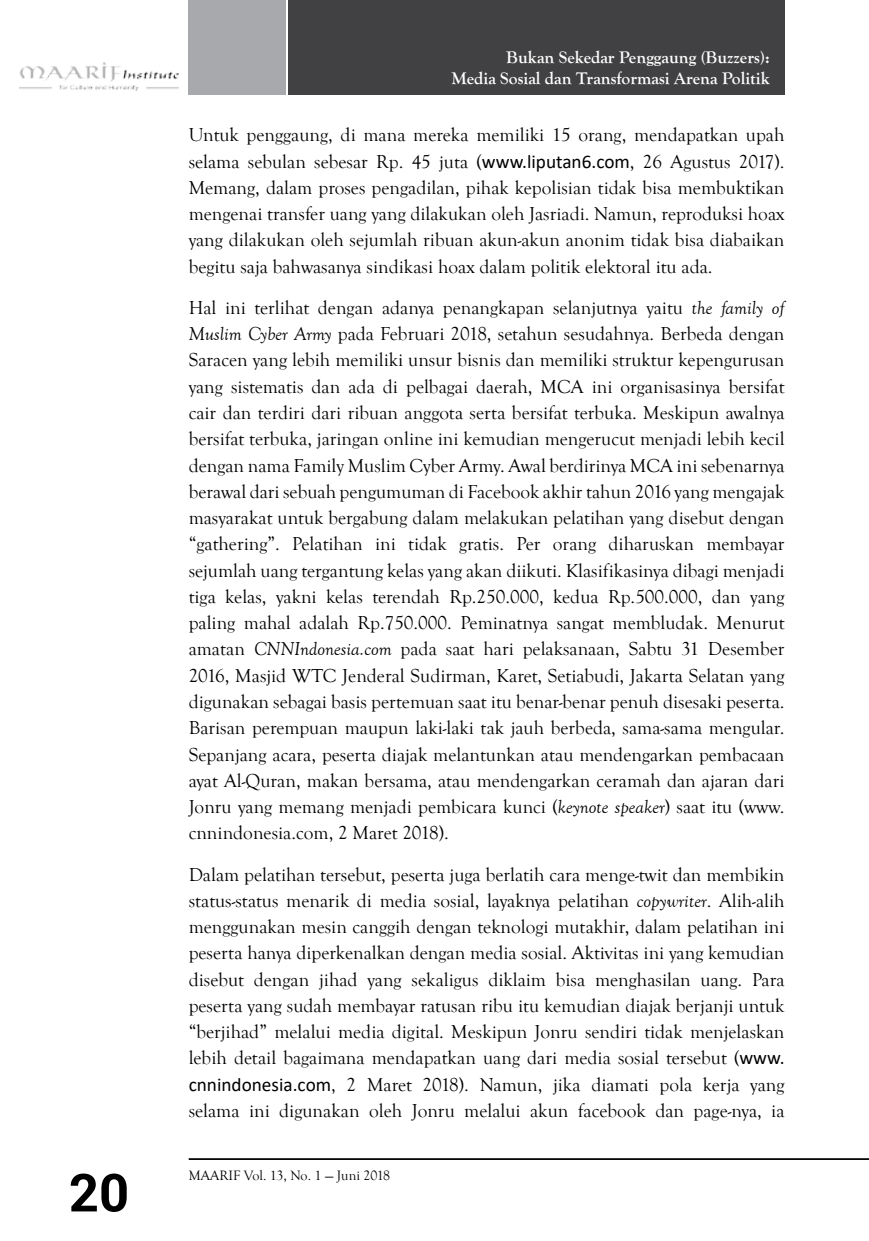
<style>
.page{position:relative;width:869px;height:1241px;background:#fff}
.page>*{position:absolute;margin:0;border:0;box-sizing:border-box;transform-origin:0 0}
.t1{font:700 52.5px "Roboto";color:#000}
.t2{font:19.25px/26.2px "Goudy Old Style T";color:#000;text-align:justify}
.t3{font:700 17.5px/21px "Goudy Old Style T";color:#fff;text-align:right}
.t4{font:14px "Goudy Old Style T";color:#000}
.s1{font-family:"Calibri"}
.s2{font-style:italic}
</style>
<div class="page">
<div style="left:189px;top:0;width:97px;height:94px;background:#a7a9ac"></div>
<hr style="left:189px;top:1157px;width:679px;height:2px;background:#000">
<div style="left:288px;top:0;width:496px;height:94px;background:#414042"></div>
<img style="left:20px;top:63px;width:159px;height:27px">
<p class="t3" style="left:451px;top:47px;width:320px">Bukan Sekedar Penggaung (Buzzers):<br>Media Sosial dan Transformasi Arena Politik</p>
<p class="t2" style="left:189px;top:122px;width:597px">Untuk penggaung, di mana mereka memiliki 15 orang, mendapatkan upah selama sebulan sebesar Rp. 45 juta (<span class="s1">www.liputan6.com</span>, 26 Agustus 2017).<br>Memang, dalam proses pengadilan, pihak kepolisian tidak bisa membuktikan mengenai transfer uang yang dilakukan oleh Jasriadi. Namun, reproduksi hoax yang dilakukan oleh sejumlah ribuan akun-akun anonim tidak bisa diabaikan begitu saja bahwasanya sindikasi hoax dalam politik elektoral itu ada.</p>
<p class="t2" style="left:189px;top:295px;width:597px">Hal ini terlihat dengan adanya penangkapan selanjutnya yaitu <span class="s2">the family of Muslim Cyber Army</span> pada Februari 2018, setahun sesudahnya. Berbeda dengan Saracen yang lebih memiliki unsur bisnis dan memiliki struktur kepengurusan yang sistematis dan ada di pelbagai daerah, MCA ini organisasinya bersifat cair dan terdiri dari ribuan anggota serta bersifat terbuka. Meskipun awalnya bersifat terbuka, jaringan online ini kemudian mengerucut menjadi lebih kecil dengan nama Family Muslim Cyber Army. Awal berdirinya MCA ini sebenarnya berawal dari sebuah pengumuman di Facebook akhir tahun 2016 yang mengajak masyarakat untuk bergabung dalam melakukan pelatihan yang disebut dengan “gathering”. Pelatihan ini tidak gratis. Per orang diharuskan membayar sejumlah uang tergantung kelas yang akan diikuti. Klasifikasinya dibagi menjadi tiga kelas, yakni kelas terendah Rp.250.000, kedua Rp.500.000, dan yang paling mahal adalah Rp.750.000. Peminatnya sangat membludak. Menurut amatan <span class="s2">CNNIndonesia.com</span> pada saat hari pelaksanaan, Sabtu 31 Desember 2016, Masjid WTC Jenderal Sudirman, Karet, Setiabudi, Jakarta Selatan yang digunakan sebagai basis pertemuan saat itu benar-benar penuh disesaki peserta.<br>Barisan perempuan maupun laki-laki tak jauh berbeda, sama-sama mengular.<br>Sepanjang acara, peserta diajak melantunkan atau mendengarkan pembacaan ayat Al-Quran, makan bersama, atau mendengarkan ceramah dan ajaran dari Jonru yang memang menjadi pembicara kunci (<span class="s2">keynote speaker</span>) saat itu (www. cnnindonesia.com, 2 Maret 2018).</p>
<p class="t2" style="left:189px;top:861px;width:597px">Dalam pelatihan tersebut, peserta juga berlatih cara menge-twit dan membikin status-status menarik di media sosial, layaknya pelatihan <span class="s2">copywriter</span>. Alih-alih menggunakan mesin canggih dengan teknologi mutakhir, dalam pelatihan ini peserta hanya diperkenalkan dengan media sosial. Aktivitas ini yang kemudian disebut dengan jihad yang sekaligus diklaim bisa menghasilan uang. Para peserta yang sudah membayar ratusan ribu itu kemudian diajak berjanji untuk “berjihad” melalui media digital. Meskipun Jonru sendiri tidak menjelaskan lebih detail bagaimana mendapatkan uang dari media sosial tersebut (<span class="s1">www. cnnindonesia.com</span>, 2 Maret 2018). Namun, jika diamati pola kerja yang selama ini digunakan oleh Jonru melalui akun facebook dan page-nya, ia</p>
<h1 class="t1" style="left:69px;top:1155px;width:62px">20</h1>
<p class="t4" style="left:189px;top:1167px;width:203px">MAARIF Vol. 13, No. 1 — Juni 2018</p>
</div>
